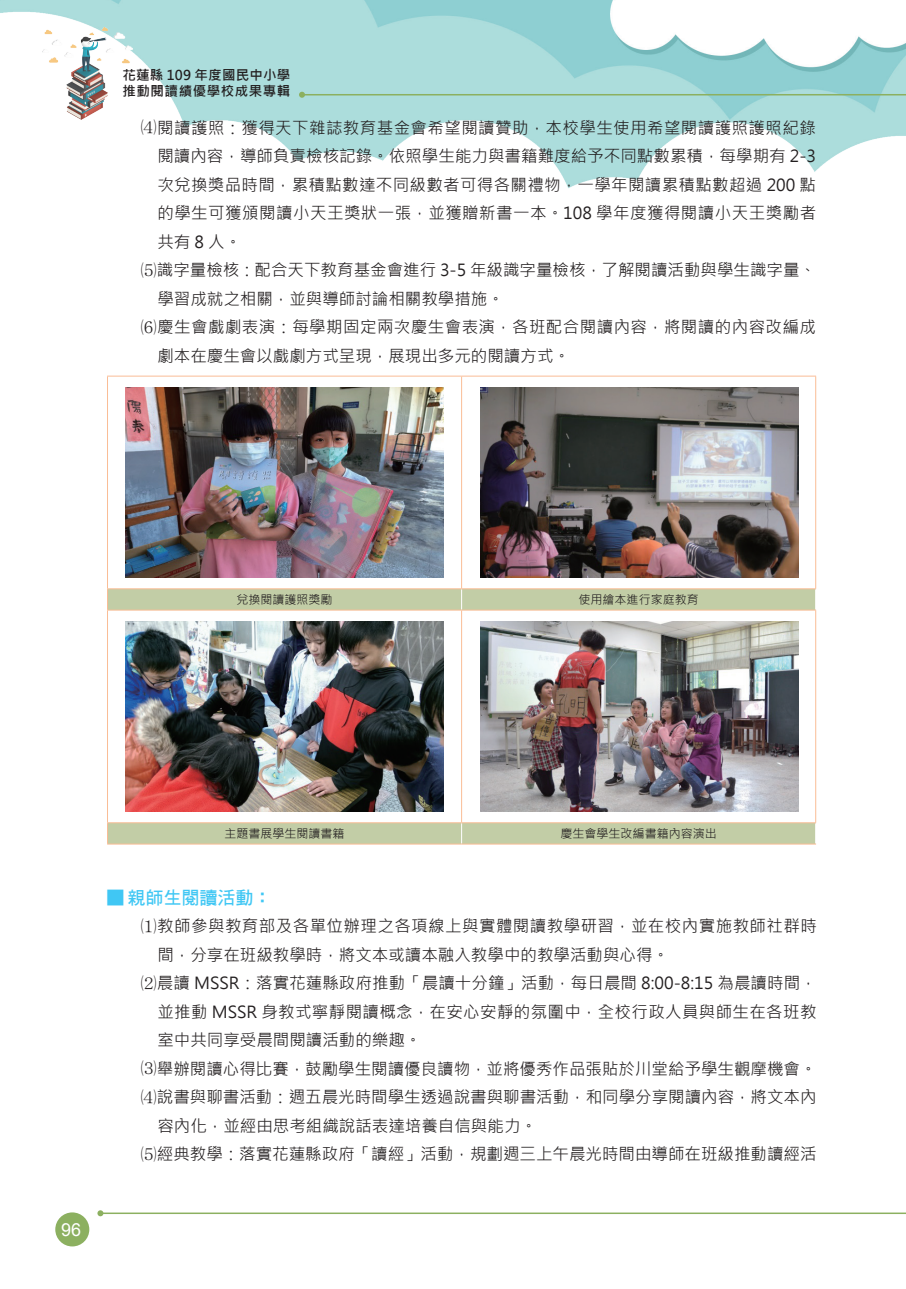
<style>
.page{position:relative;width:906px;height:1289px;background:#fff}
.page>*{position:absolute;margin:0;border:0;box-sizing:border-box;transform-origin:0 0}
.t1{font:18px "DF Hei Bd HK BF";color:#40c7f4}
.t2{font:18px "Arial";color:#fff}
.t3{font:16.5px "Microsoft Jheng Hei";color:#231f20}
.t4{font:16.5px "Microsoft Jheng Hei";letter-spacing:.025em;color:#231f20}
.t5{font:16.5px "Microsoft Jheng Hei";letter-spacing:.02em;color:#231f20}
.t6{font:16.5px "Microsoft Jheng Hei";letter-spacing:.03em;color:#231f20}
.t7{font:700 13.5px/16.2px "Microsoft Jheng Hei";letter-spacing:.04em;color:#231f20}
.t8{font:12px "Microsoft Jheng Hei";color:#231f20}
.s1{font-family:"MS Mincho"}
.s2{font-family:"DF Hei Bd HKP BF"}
</style>
<div class="page">
<img style="left:0;top:0;width:906px;height:189px">
<div style="left:55px;top:1212px;width:34px;height:34px;background:#8cb060;border-radius:50%"></div>
<hr style="left:302px;top:94px;width:604px;height:1px;background:#8cb060">
<svg style="left:299px;top:92px;width:6px;height:6px"></svg>
<hr style="left:100px;top:1212px;width:806px;height:1px;background:#8cb060">
<svg style="left:97px;top:1210px;width:6px;height:6px"></svg>
<img style="left:43px;top:28px;width:89px;height:91px">
<svg style="left:108px;top:589px;width:707px;height:254px"></svg>
<svg style="left:107px;top:589px;width:1px;height:20px"></svg>
<svg style="left:107px;top:823px;width:1px;height:20px"></svg>
<svg style="left:461px;top:589px;width:1px;height:20px"></svg>
<svg style="left:815px;top:589px;width:1px;height:20px"></svg>
<svg style="left:461px;top:823px;width:1px;height:20px"></svg>
<svg style="left:815px;top:823px;width:1px;height:20px"></svg>
<hr style="left:107px;top:376px;width:1px;height:212px;background:#fabd96">
<hr style="left:107px;top:376px;width:354px;height:1px;background:#fabd96">
<hr style="left:461px;top:376px;width:355px;height:1px;background:#fabd96">
<hr style="left:461px;top:376px;width:1px;height:212px;background:#fabd96">
<hr style="left:815px;top:376px;width:1px;height:212px;background:#fabd96">
<hr style="left:107px;top:588px;width:354px;height:1px;background:#fabd96">
<hr style="left:107px;top:822px;width:354px;height:1px;background:#fabd96">
<hr style="left:461px;top:588px;width:355px;height:1px;background:#fabd96">
<hr style="left:461px;top:822px;width:355px;height:1px;background:#fabd96">
<hr style="left:107px;top:610px;width:1px;height:212px;background:#fabd96">
<hr style="left:107px;top:609px;width:354px;height:1px;background:#fabd96">
<hr style="left:107px;top:843px;width:354px;height:1px;background:#fabd96">
<hr style="left:461px;top:609px;width:355px;height:1px;background:#fabd96">
<hr style="left:461px;top:843px;width:355px;height:1px;background:#fabd96">
<hr style="left:461px;top:610px;width:1px;height:212px;background:#fabd96">
<hr style="left:815px;top:610px;width:1px;height:212px;background:#fabd96">
<img style="left:125px;top:387px;width:318px;height:190px">
<img style="left:125px;top:621px;width:318px;height:190px">
<img style="left:480px;top:387px;width:318px;height:190px">
<img style="left:480px;top:621px;width:318px;height:190px">
<p class="t7" style="left:122px;top:67px;width:169px">花蓮縣 109 年度國民中小學推動閱讀績優學校成果專輯</p>
<p class="t4" style="left:140px;top:117px;width:677px"><span class="s1">⑷</span>閱讀護照：獲得天下雜誌教育基金會希望閱讀贊助，本校學生使用希望閱讀護照護照紀錄</p>
<p class="t3" style="left:157px;top:146px;width:660px">閱讀內容，導師負責檢核記錄。依照學生能力與書籍難度給予不同點數累積，每學期有 2-3</p>
<p class="t5" style="left:157px;top:174px;width:660px">次兌換獎品時間，累積點數達不同級數者可得各關禮物，一學年閱讀累積點數超過 200 點</p>
<p class="t6" style="left:157px;top:203px;width:660px">的學生可獲頒閱讀小天王獎狀一張，並獲贈新書一本。108 學年度獲得閱讀小天王獎勵者</p>
<p class="t3" style="left:157px;top:231px;width:85px">共有 8 人。</p>
<p class="t3" style="left:140px;top:260px;width:677px"><span class="s1">⑸</span>識字量檢核：配合天下教育基金會進行 3-5 年級識字量檢核，了解閱讀活動與學生識字量、</p>
<p class="t3" style="left:157px;top:288px;width:348px">學習成就之相關，並與導師討論相關教學措施。</p>
<p class="t4" style="left:140px;top:317px;width:677px"><span class="s1">⑹</span>慶生會戲劇表演：每學期固定兩次慶生會表演，各班配合閱讀內容，將閱讀的內容改編成</p>
<p class="t3" style="left:157px;top:345px;width:414px">劇本在慶生會以戲劇方式呈現，展現出多元的閱讀方式。</p>
<p class="t8" style="left:236px;top:592px;width:97px">兌換閱讀護照獎勵</p>
<p class="t8" style="left:578px;top:592px;width:121px">使用繪本進行家庭教育</p>
<p class="t2" style="left:61px;top:1217px;width:22px">96</p>
<p class="t8" style="left:224px;top:826px;width:121px">主題書展學生閱讀書籍</p>
<p class="t8" style="left:560px;top:826px;width:157px">慶生會學生改編書籍內容演出</p>
<p class="t1" style="left:106px;top:889px;width:167px"><span class="s2">■</span> 親師生閱讀活動：</p>
<p class="t4" style="left:140px;top:915px;width:678px"><span class="s1">⑴</span>教師參與教育部及各單位辦理之各項線上與實體閱讀教學研習，並在校內實施教師社群時</p>
<p class="t3" style="left:157px;top:944px;width:513px">間，分享在班級教學時，將文本或讀本融入教學中的教學活動與心得。</p>
<p class="t3" style="left:140px;top:972px;width:678px"><span class="s1">⑵</span>晨讀 MSSR：落實花蓮縣政府推動「晨讀十分鐘」活動，每日晨間 8:00-8:15 為晨讀時間，</p>
<p class="t5" style="left:157px;top:1001px;width:660px">並推動 MSSR 身教式寧靜閱讀概念，在安心安靜的氛圍中，全校行政人員與師生在各班教</p>
<p class="t3" style="left:157px;top:1029px;width:265px">室中共同享受晨間閱讀活動的樂趣。</p>
<p class="t3" style="left:140px;top:1058px;width:678px"><span class="s1">⑶</span>舉辦閱讀心得比賽，鼓勵學生閱讀優良讀物，並將優秀作品張貼於川堂給予學生觀摩機會。</p>
<p class="t3" style="left:140px;top:1086px;width:678px"><span class="s1">⑷</span>說書與聊書活動：週五晨光時間學生透過說書與聊書活動，和同學分享閱讀內容，將文本內</p>
<p class="t3" style="left:157px;top:1115px;width:381px">容內化，並經由思考組織說話表達培養自信與能力。</p>
<p class="t3" style="left:140px;top:1143px;width:678px"><span class="s1">⑸</span>經典教學：落實花蓮縣政府「讀經」活動，規劃週三上午晨光時間由導師在班級推動讀經活</p>
</div>
